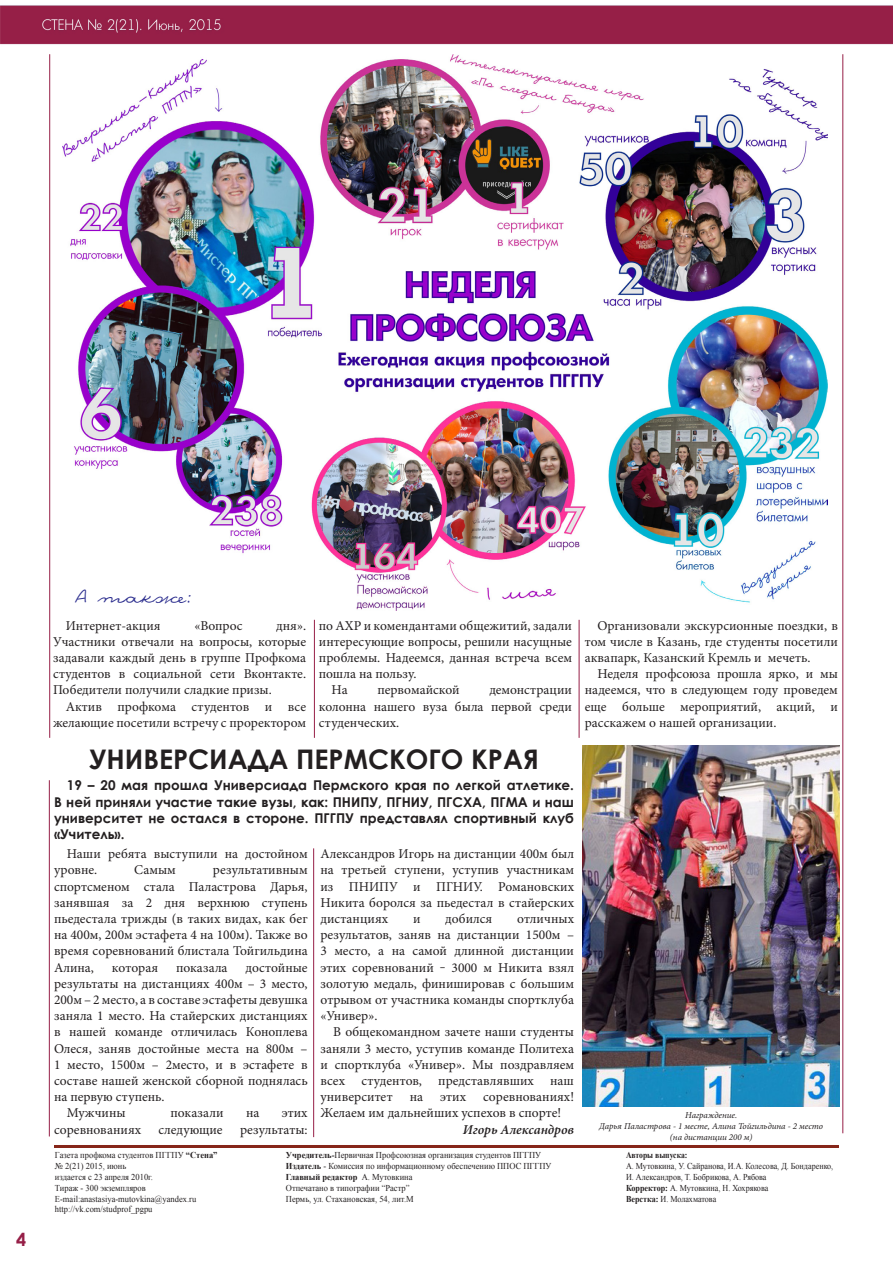
<style>
.page{position:relative;width:893px;height:1263px;background:#fff}
.page>*{position:absolute;margin:0;border:0;box-sizing:border-box;transform-origin:0 0}
.t1{font:700 27px "Century Gothic";color:#231f20}
.t2{font:18px "Nina CTT";color:#2d2f8f}
.t3{font:700 18px "Century Gothic";color:#961f47}
.t4{font:13.5px/16.2px "Minion Pro";color:#231f20;text-align:justify}
.t5{font:700 13.5px/16.2px "Century Gothic";color:#231f20;text-align:justify}
.t6{font:italic 600 13.5px "Minion Pro";color:#231f20}
.t7{font:9px "Times New Roman";color:#231f20;scale:.94 1}
.t8{font:9px/10.8px "Times New Roman";color:#231f20;scale:.9 1}
.t9{font:italic 9px "Minion Pro";color:#231f20}
.t10{font:700 9px "Times New Roman";color:#231f20;scale:.94 1}
.t11{font:700 9px "Times New Roman";color:#231f20;scale:.85 1}
.s1{font-weight:700}
.s2{font-weight:400}
</style>
<div class="page">
<img style="left:1px;top:5px;width:892px;height:1133px">
<hr style="left:49px;top:780px;width:1px;height:356px;background:#961f47">
<hr style="left:54px;top:1145px;width:785px;height:3px;background:#862619">
<img style="left:583px;top:745px;width:257px;height:362px">
<hr style="left:313px;top:848px;width:1px;height:289px;background:#961f47">
<hr style="left:49px;top:54px;width:1px;height:684px;background:#961f47">
<hr style="left:842px;top:54px;width:1px;height:1079px;background:#961f47">
<hr style="left:314px;top:620px;width:1px;height:118px;background:#961f47">
<hr style="left:579px;top:620px;width:1px;height:118px;background:#961f47">
<img style="left:63px;top:54px;width:764px;height:556px">
<p class="t3" style="left:16px;top:1225px;width:12px">4</p>
<p class="t2" style="left:75px;top:584px;width:118px">А также:</p>
<p class="t4" style="left:66px;top:617px;width:96px">Интернет-акция</p>
<p class="t4" style="left:194px;top:617px;width:50px">«Вопрос</p>
<p class="t4" style="left:53px;top:617px;width:255px;text-indent:223px">дня».<br>Участники отвечали на вопросы, которые задавали каждый день в группе Профкома студентов в социальной сети Вконтакте.<br>Победители получили сладкие призы.</p>
<p class="t4" style="left:53px;top:698px;width:255px;text-align:right">Актив профкома студентов и все желающие посетили встречу с проректором</p>
<p class="t4" style="left:319px;top:617px;width:255px">по АХР и комендантами общежитий, задали интересующие вопросы, решили насущные проблемы. Надеемся, данная встреча всем пошла на пользу.</p>
<p class="t4" style="left:332px;top:682px;width:18px">На</p>
<p class="t4" style="left:377px;top:682px;width:84px">первомайской</p>
<p class="t4" style="left:319px;top:682px;width:255px;text-indent:170px">демонстрации колонна нашего вуза была первой среди студенческих.</p>
<p class="t1" style="left:89px;top:738px;width:451px">УНИВЕРСИАДА ПЕРМСКОГО КРАЯ</p>
<p class="t5" style="left:54px;top:777px;width:521px;text-indent:13px">19 – 20 мая прошла Универсиада Пермского края по легкой атлетике.<br>В ней приняли участие такие вузы, как: ПНИПУ, ПГНИУ, ПГСХА, ПГМА и наш университет не остался в стороне. ПГГПУ представлял спортивный клуб «Учитель».</p>
<p class="t4" style="left:54px;top:846px;width:255px;text-indent:13px">Наши ребята выступили на достойном уровне.</p>
<p class="t4" style="left:134px;top:862px;width:43px">Самым</p>
<p class="t4" style="left:54px;top:862px;width:255px;text-indent:159px">результативным спортсменом стала Паластрова Дарья, занявшая за 2 дня верхнюю ступень пьедестала трижды (в таких видах, как бег на 400м, 200м эстафета 4 на 100м). Также во время соревнований блистала Тойгильдина Алина,</p>
<p class="t4" style="left:54px;top:959px;width:255px;text-indent:192px">достойные результаты на дистанциях 400м – 3 место, 200м – 2 место, а в составе эстафеты девушка заняла 1 место. На стайерских дистанциях в нашей команде отличилась Коноплева Олеся, заняв достойные места на 800м – 1 место, 1500м – 2место, и в эстафете в составе нашей женской сборной поднялась на первую ступень.</p>
<p class="t4" style="left:67px;top:1105px;width:60px">Мужчины</p>
<p class="t4" style="left:171px;top:1105px;width:55px">показали</p>
<p class="t4" style="left:246px;top:1105px;width:15px">на</p>
<p class="t4" style="left:282px;top:1105px;width:27px">этих</p>
<p class="t4" style="left:54px;top:1121px;width:89px">соревнованиях</p>
<p class="t4" style="left:159px;top:1121px;width:66px">следующие</p>
<p class="t4" style="left:240px;top:1121px;width:69px">результаты:</p>
<p class="t4" style="left:112px;top:959px;width:48px">которая</p>
<p class="t4" style="left:176px;top:959px;width:53px">показала</p>
<p class="t4" style="left:320px;top:846px;width:255px">Александров Игорь на дистанции 400м был на третьей ступени, уступив участникам из ПНИПУ и ПГНИУ. Романовских Никита боролся за пьедестал в стайерских дистанциях</p>
<p class="t4" style="left:413px;top:911px;width:9px">и</p>
<p class="t4" style="left:445px;top:911px;width:49px">добился</p>
<p class="t4" style="left:320px;top:911px;width:255px;text-indent:197px">отличных результатов, заняв на дистанции 1500м – 3 место, а на самой длинной дистанции этих соревнований ‒ 3000 м Никита взял золотую медаль, финишировав с большим отрывом от участника команды спортклуба «Универ».</p>
<p class="t4" style="left:320px;top:1024px;width:255px;text-indent:13px">В общекомандном зачете наши студенты заняли 3 место, уступив команде Политеха и спортклуба «Универ». Мы поздравляем всех студентов, представлявших наш университет</p>
<p class="t4" style="left:320px;top:1089px;width:255px;text-indent:163px">соревнованиях!<br>Желаем им дальнейших успехов в спорте!</p>
<p class="t6" style="left:463px;top:1120px;width:113px">Игорь Александров</p>
<p class="t4" style="left:410px;top:1089px;width:15px">на</p>
<p class="t4" style="left:440px;top:1089px;width:27px">этих</p>
<p class="t7" style="left:55px;top:1149px;width:174px">Газета профкома студентов ПГГПУ <span class="s1">“Стена”</span></p>
<p class="t7" style="left:55px;top:1160px;width:77px">№ 2(21) 2015, июнь</p>
<p class="t7" style="left:55px;top:1170px;width:106px">издается с 23 апреля 2010г.</p>
<p class="t7" style="left:55px;top:1181px;width:98px">Тираж - 300 экземпляров</p>
<p class="t7" style="left:55px;top:1192px;width:152px">E-mail:anastasiya-mutovkina@yandex.ru</p>
<p class="t7" style="left:55px;top:1203px;width:105px">http://vk.com/studprof_pgpu</p>
<p class="t7" style="left:286px;top:1149px;width:273px"><span class="s1">Учредитель-</span>Первичная Профсоюзная организация студентов ПГГПУ</p>
<p class="t7" style="left:286px;top:1160px;width:284px"><span class="s1">Издатель</span> - Комиссия по информационному обеспечению ППОС ПГГПУ</p>
<p class="t10" style="left:286px;top:1170px;width:136px">Главный редактор <span class="s2">А. Мутовкина</span></p>
<p class="t7" style="left:286px;top:1181px;width:133px">Отпечатано в типографии “Растр”</p>
<p class="t7" style="left:286px;top:1192px;width:137px">Пермь, ул. Стахановская, 54, лит.М</p>
<p class="t4" style="left:585px;top:617px;width:255px;text-indent:13px">Организовали экскурсионные поездки, в том числе в Казань, где студенты посетили аквапарк, Казанский Кремль и мечеть.</p>
<p class="t4" style="left:585px;top:666px;width:255px;text-indent:13px">Неделя профсоюза прошла ярко, и мы надеемся, что в следующем году проведем еще больше мероприятий, акций, и расскажем о нашей организации.</p>
<p class="t9" style="left:685px;top:1109px;width:53px">Награждение.</p>
<p class="t9" style="left:599px;top:1120px;width:225px">Дарья Паластрова - 1 месте, Алина Тойгильдина - 2 место</p>
<p class="t9" style="left:670px;top:1131px;width:84px">(на дистанции 200 м)</p>
<p class="t11" style="left:626px;top:1149px;width:74px">Авторы выпуска:</p>
<p class="t8" style="left:626px;top:1160px;width:232px">А. Мутовкина, У. Сайранова, И.А. Колесова, Д. Бондаренко,<br>И. Александров, Т. Бобрикова, А. Рябова</p>
<p class="t8" style="left:626px;top:1182px;width:160px"><span class="s1">Корректор:</span> А. Мутовкина, Н. Хохрякова</p>
<p class="t8" style="left:626px;top:1193px;width:102px"><span class="s1">Верстка:</span> И. Молахматова</p>
</div>
